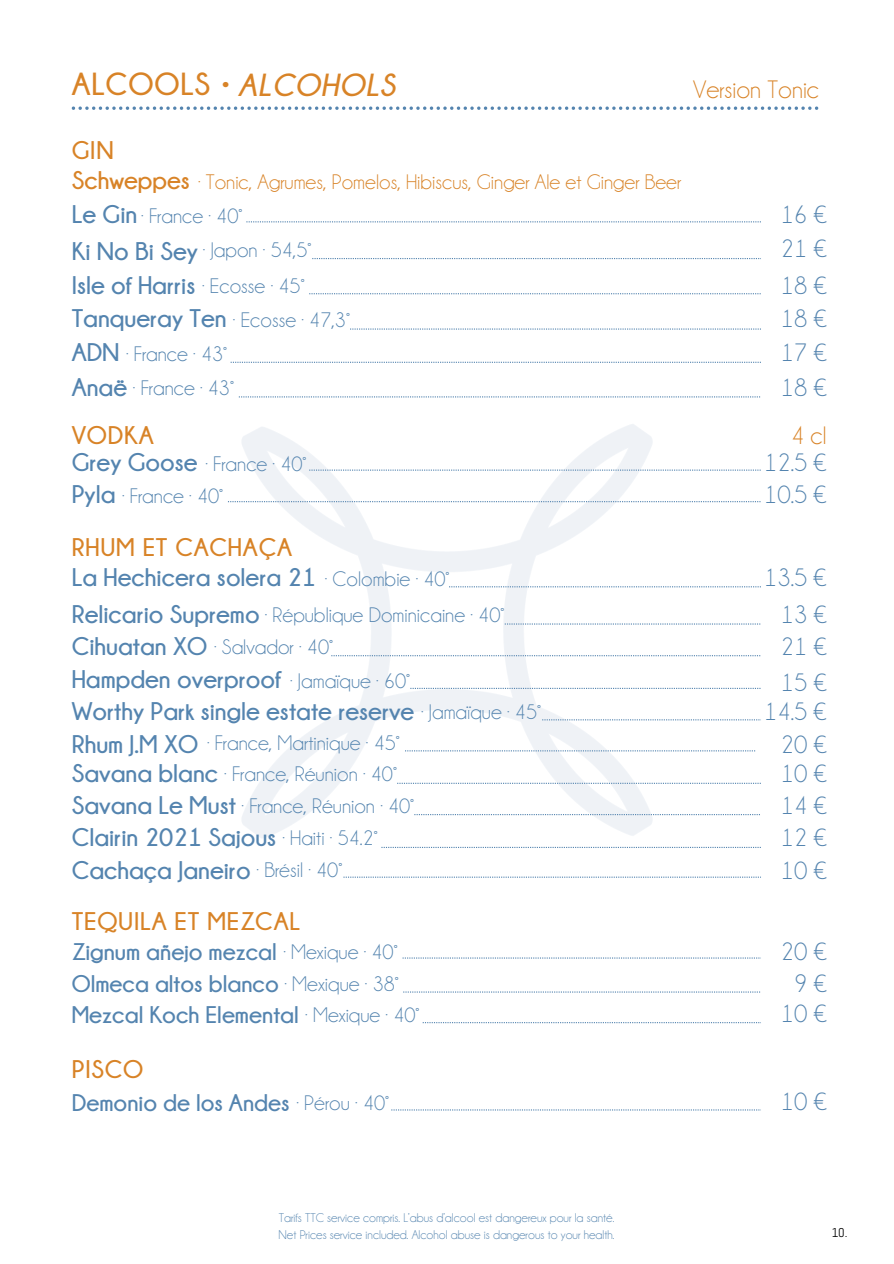
<style>
.page{position:relative;width:894px;height:1264px;background:#fff}
.page>*{position:absolute;margin:0;border:0;box-sizing:border-box;transform-origin:0 0}
.t1{font:700 31.8px "Champagne Limousines";letter-spacing:.025em;color:#d88327}
.t2{font:700 25.5px "Champagne Limousines";color:#5484af}
.t3{font:25.5px "Champagne Limousines";color:#5484af}
.t4{font:700 25.5px "Champagne Limousines";letter-spacing:.03em;color:#d88327}
.t5{font:25.5px "Champagne Limousines";color:#d88327}
.t6{font:700 25.5px "Champagne Limousines";color:#d88327}
.t7{font:700 24px "Champagne Limousines";color:#5484af}
.t8{font:21.15px "Champagne Limousines";color:#5484af}
.t9{font:21.15px "Champagne Limousines";color:#d88327}
.t10{font:12.75px "Champagne Limousines";color:#5484af}
.t11{font:12.75px "Abel";color:#000}
.s1{font-style:italic}
</style>
<div class="page">
<img style="left:228px;top:424px;width:444px;height:414px">
<svg style="left:350px;top:328px;width:409px;height:1px"></svg>
<svg style="left:246px;top:221px;width:514px;height:1px"></svg>
<svg style="left:312px;top:258px;width:448px;height:1px"></svg>
<svg style="left:309px;top:293px;width:451px;height:1px"></svg>
<svg style="left:230px;top:362px;width:530px;height:1px"></svg>
<svg style="left:309px;top:469px;width:451px;height:1px"></svg>
<svg style="left:228px;top:501px;width:532px;height:1px"></svg>
<svg style="left:449px;top:586px;width:311px;height:1px"></svg>
<svg style="left:410px;top:688px;width:350px;height:1px"></svg>
<svg style="left:542px;top:719px;width:219px;height:1px"></svg>
<svg style="left:239px;top:396px;width:521px;height:1px"></svg>
<svg style="left:504px;top:623px;width:256px;height:1px"></svg>
<svg style="left:331px;top:655px;width:429px;height:1px"></svg>
<svg style="left:397px;top:782px;width:363px;height:2px"></svg>
<svg style="left:414px;top:814px;width:345px;height:1px"></svg>
<svg style="left:381px;top:846px;width:379px;height:2px"></svg>
<svg style="left:402px;top:957px;width:358px;height:1px"></svg>
<svg style="left:403px;top:991px;width:357px;height:1px"></svg>
<svg style="left:422px;top:1022px;width:338px;height:1px"></svg>
<svg style="left:391px;top:1109px;width:369px;height:1px"></svg>
<svg style="left:343px;top:876px;width:416px;height:1px"></svg>
<svg style="left:405px;top:750px;width:350px;height:1px"></svg>
<svg style="left:72px;top:106px;width:746px;height:4px"></svg>
<h2 class="t1" style="left:72px;top:66px;width:325px">ALCOOLS • <span class="s1">ALCOHOLS</span></h2>
<h1 class="t5" style="left:693px;top:77px;width:127px">Version Tonic</h1>
<h3 class="t4" style="left:72px;top:136px;width:43px">GIN</h3>
<h5 class="t6" style="left:72px;top:166px;width:120px">Schweppes</h5>
<p class="t9" style="left:198px;top:171px;width:484px">· Tonic, Agrumes, Pomelos, Hibiscus, Ginger Ale et Ginger Beer</p>
<p class="t2" style="left:72px;top:200px;width:67px">Le Gin</p>
<h4 class="t8" style="left:141px;top:205px;width:102px">· France · 40°</h4>
<h3 class="t3" style="left:780px;top:202px;width:47px">16 €</h3>
<h5 class="t2" style="left:72px;top:237px;width:128px">Ki No Bi Sey</h5>
<p class="t8" style="left:203px;top:239px;width:110px">· Japon · 54,5°</p>
<h4 class="t3" style="left:780px;top:236px;width:47px">21 €</h4>
<h3 class="t2" style="left:72px;top:271px;width:125px">Isle of Harris</h3>
<h5 class="t8" style="left:202px;top:275px;width:104px">· Ecosse · 45°</h5>
<p class="t3" style="left:780px;top:272px;width:47px">18 €</p>
<h4 class="t2" style="left:72px;top:304px;width:156px">Tanqueray Ten</h4>
<h3 class="t8" style="left:233px;top:309px;width:119px">· Ecosse · 47,3°</h3>
<h5 class="t3" style="left:780px;top:306px;width:47px">18 €</h5>
<h4 class="t2" style="left:72px;top:338px;width:49px">ADN</h4>
<h2 class="t8" style="left:126px;top:343px;width:102px">· France · 43°</h2>
<h5 class="t3" style="left:780px;top:340px;width:47px">17 €</h5>
<p class="t2" style="left:72px;top:373px;width:57px">Anaë</p>
<h3 class="t8" style="left:133px;top:378px;width:102px">· France · 43°</h3>
<h5 class="t3" style="left:780px;top:374px;width:47px">18 €</h5>
<h5 class="t5" style="left:790px;top:422px;width:37px">4 cl</h5>
<p class="t4" style="left:72px;top:421px;width:83px">VODKA</p>
<h4 class="t2" style="left:72px;top:448px;width:127px">Grey Goose</h4>
<h3 class="t8" style="left:205px;top:453px;width:102px">· France · 40°</h3>
<h5 class="t3" style="left:763px;top:450px;width:64px">12.5 €</h5>
<p class="t2" style="left:72px;top:479px;width:45px">Pyla</p>
<h4 class="t8" style="left:122px;top:485px;width:102px">· France · 40°</h4>
<p class="t3" style="left:763px;top:482px;width:64px">10.5 €</p>
<h5 class="t4" style="left:72px;top:533px;width:222px">RHUM ET CACHAÇA</h5>
<h5 class="t2" style="left:72px;top:563px;width:246px">La Hechicera solera 21</h5>
<h5 class="t8" style="left:324px;top:568px;width:126px">· Colombie · 40°</h5>
<h5 class="t3" style="left:763px;top:564px;width:64px">13.5 €</h5>
<p class="t2" style="left:72px;top:599px;width:189px">Relicario Supremo</p>
<h3 class="t8" style="left:265px;top:604px;width:241px">· République Dominicaine · 40°</h3>
<h2 class="t3" style="left:780px;top:601px;width:47px">13 €</h2>
<p class="t2" style="left:72px;top:631px;width:137px">Cihuatan XO</p>
<p class="t8" style="left:214px;top:636px;width:120px">· Salvador · 40°</p>
<h3 class="t3" style="left:780px;top:633px;width:47px">21 €</h3>
<h5 class="t2" style="left:72px;top:665px;width:211px">Hampden overproof</h5>
<h5 class="t8" style="left:290px;top:670px;width:121px">· Jamaïque · 60°</h5>
<h5 class="t3" style="left:780px;top:670px;width:47px">15 €</h5>
<h2 class="t2" style="left:72px;top:697px;width:344px">Worthy Park single estate reserve</h2>
<h5 class="t8" style="left:421px;top:701px;width:121px">· Jamaïque · 45°</h5>
<h3 class="t3" style="left:763px;top:698px;width:64px">14.5 €</h3>
<h4 class="t2" style="left:72px;top:730px;width:128px">Rhum J.M XO</h4>
<h4 class="t8" style="left:207px;top:732px;width:194px">· France, Martinique · 45°</h4>
<h4 class="t3" style="left:780px;top:731px;width:47px">20 €</h4>
<h3 class="t2" style="left:72px;top:759px;width:148px">Savana blanc</h3>
<p class="t8" style="left:224px;top:763px;width:174px">· France, Réunion · 40°</p>
<h5 class="t3" style="left:780px;top:760px;width:47px">10 €</h5>
<h3 class="t2" style="left:72px;top:791px;width:166px">Savana Le Must</h3>
<h3 class="t8" style="left:241px;top:795px;width:174px">· France, Réunion · 40°</h3>
<p class="t3" style="left:780px;top:792px;width:47px">14 €</p>
<p class="t2" style="left:72px;top:822px;width:206px">Clairin 2021 Sajous</p>
<h5 class="t8" style="left:282px;top:827px;width:97px">· Haiti · 54.2°</h5>
<h3 class="t3" style="left:780px;top:824px;width:47px">12 €</h3>
<h4 class="t2" style="left:72px;top:856px;width:180px">Cachaça Janeiro</h4>
<h4 class="t8" style="left:256px;top:859px;width:87px">· Brésil · 40°</h4>
<h4 class="t3" style="left:780px;top:857px;width:47px">10 €</h4>
<p class="t4" style="left:72px;top:906px;width:230px">TEQUILA ET MEZCAL</p>
<h3 class="t7" style="left:72px;top:938px;width:206px">Zignum añejo mezcal</h3>
<p class="t8" style="left:283px;top:941px;width:116px">· Mexique · 40°</p>
<h3 class="t3" style="left:780px;top:938px;width:47px">20 €</h3>
<p class="t7" style="left:72px;top:970px;width:208px">Olmeca altos blanco</p>
<h3 class="t8" style="left:284px;top:973px;width:116px">· Mexique · 38°</h3>
<p class="t3" style="left:793px;top:970px;width:34px">9 €</p>
<h3 class="t7" style="left:72px;top:1001px;width:228px">Mezcal Koch Elemental</h3>
<h5 class="t8" style="left:305px;top:1004px;width:116px">· Mexique · 40°</h5>
<p class="t3" style="left:780px;top:1001px;width:47px">10 €</p>
<h4 class="t4" style="left:72px;top:1055px;width:73px">PISCO</h4>
<h4 class="t7" style="left:72px;top:1088px;width:219px">Demonio de los Andes</h4>
<h4 class="t8" style="left:296px;top:1092px;width:94px">· Pérou · 40°</h4>
<h4 class="t3" style="left:780px;top:1088px;width:47px">10 €</h4>
<h4 class="t10" style="left:278px;top:1211px;width:337px">Tarifs TTC service compris. L’abus d’alcool est dangereux pour la santé.</h4>
<p class="t10" style="left:278px;top:1227px;width:337px">Net Prices service included. Alcohol abuse is dangerous to your health.</p>
<h1 class="t11" style="left:831px;top:1224px;width:17px">10.</h1>
</div>
